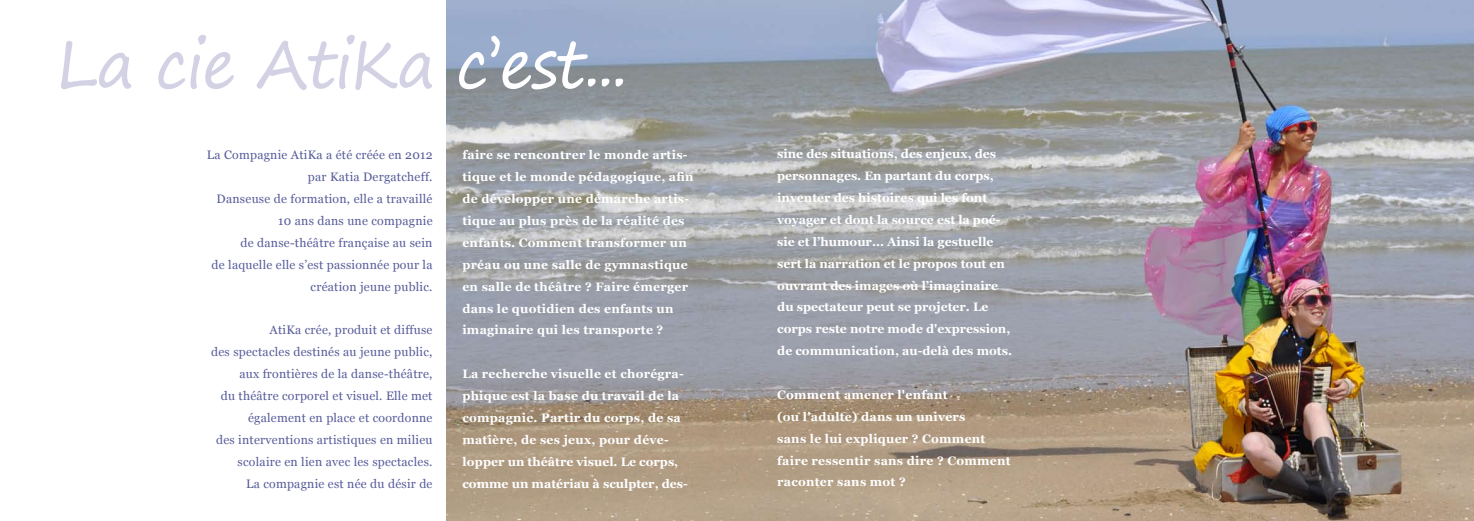
<style>
.page{position:relative;width:1474px;height:521px;background:#fff}
.page>*{position:absolute;margin:0;border:0;box-sizing:border-box;transform-origin:0 0}
.t1{font:65.27px "Segoe Print";letter-spacing:-.04em;color:#d3d1e4}
.t2{font:700 12.25px/21.9px "Georgia";letter-spacing:.02em;color:#fff}
.t3{font:12.25px/21.9px "Georgia";letter-spacing:.02em;color:#575c9a;text-align:right}
.t4{font:700 12.25px/21.9px "Georgia";color:#fff}
.s1{color:#fff}
</style>
<div class="page">
<img style="left:447px;top:0;width:1026px;height:521px">
<h1 class="t1" style="left:56px;top:6px;width:573px">La cie AtiKa <span class="s1">c’est...</span></h1>
<p class="t3" style="left:207px;top:144px;width:227px">La Compagnie AtiKa a été créée en 2012 par Katia Dergatcheff.<br>Danseuse de formation, elle a travaillé<br>10 ans dans une compagnie<br>de danse-théâtre française au sein<br>de laquelle elle s’est passionnée pour la création jeune public.</p>
<p class="t3" style="left:211px;top:319px;width:223px">AtiKa crée, produit et diffuse<br>des spectacles destinés au jeune public, aux frontières de la danse-théâtre,<br>du théâtre corporel et visuel. Elle met également en place et coordonne<br>des interventions artistiques en milieu scolaire en lien avec les spectacles.<br>La compagnie est née du désir de</p>
<p class="t2" style="left:462px;top:144px;width:233px">faire se rencontrer le monde artis&shy;tique et le monde pédagogique, afin de développer une démarche artis&shy;tique au plus près de la réalité des enfants. Comment transformer un préau ou une salle de gymnastique en salle de théâtre ? Faire émerger dans le quotidien des enfants un imaginaire qui les transporte ?</p>
<p class="t2" style="left:462px;top:363px;width:227px">La recherche visuelle et chorégra&shy;phique est la base du travail de la compagnie. Partir du corps, de sa matière, de ses jeux, pour déve&shy;lopper un théâtre visuel. Le corps, comme un matériau à sculpter, des-</p>
<p class="t4" style="left:777px;top:143px;width:236px">sine des situations, des enjeux, des personnages. En partant du corps, inventer des histoires qui les font voyager et dont la source est la poé&shy;sie et l’humour... Ainsi la gestuelle sert la narration et le propos tout en ouvrant des images où l’imaginaire du spectateur peut se projeter. Le corps reste notre mode d'expression, de communication, au-delà des mots.</p>
<p class="t2" style="left:777px;top:384px;width:235px">Comment amener l'enfant<br>(ou l'adulte) dans un univers<br>sans le lui expliquer ? Comment faire ressentir sans dire ? Comment raconter sans mot ?</p>
</div>
